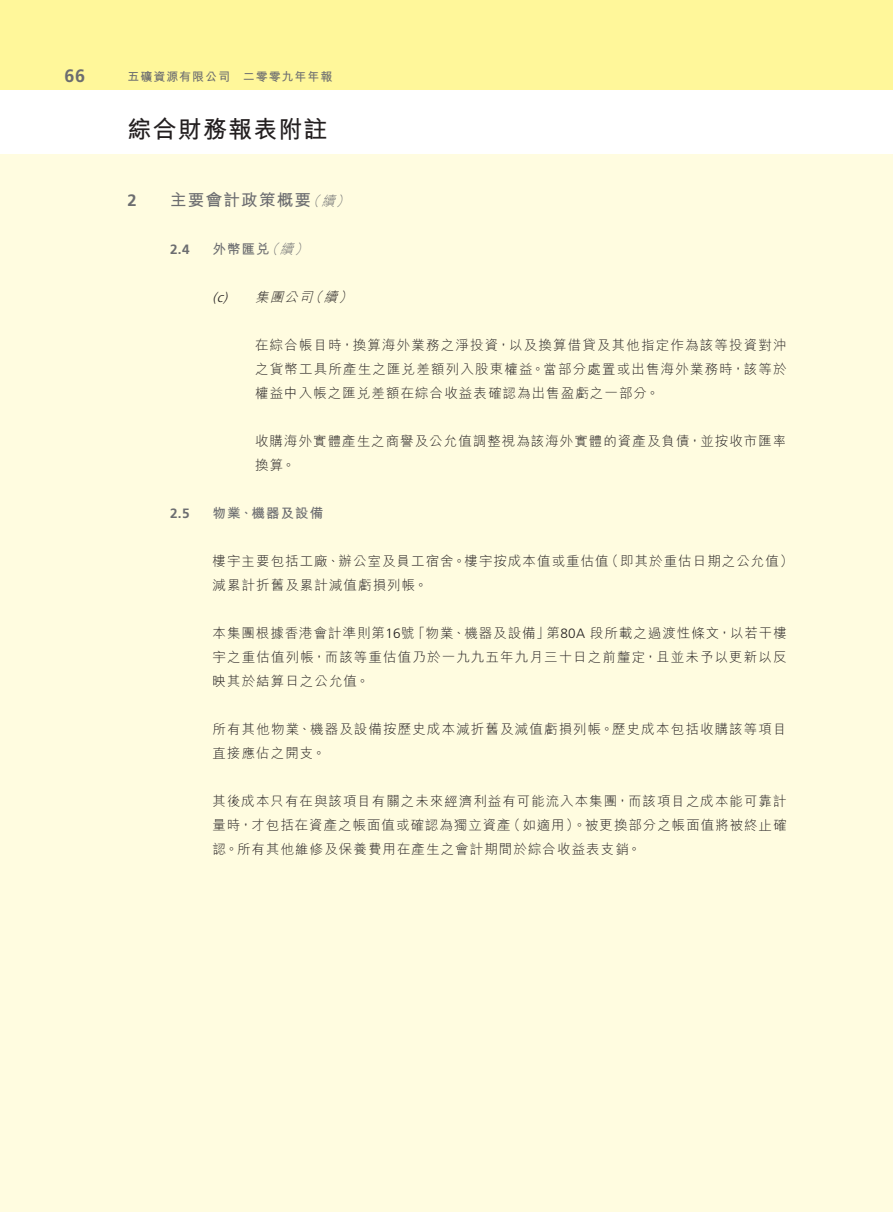
<style>
.page{position:relative;width:893px;height:1212px;background:#fffce0}
.page>*{position:absolute;margin:0;border:0;box-sizing:border-box;transform-origin:0 0}
.t1{font:700 24px "M Hei HK";letter-spacing:.05em;color:#231f20}
.t2{font:700 18px "Frutiger LT Std";color:#6c6d70}
.Heading_1{font:700 16.5px "M Hei HK";letter-spacing:.08em;color:#6c6d70}
.Heading_1-2{font:700 16.5px "Frutiger LT Std";color:#6c6d70}
.Body_Text{font:300 13.5px/24px "M Hei HK";letter-spacing:.08em;color:#231f20;text-align:justify}
.Heading_2{font:700 13.5px "M Hei HK";letter-spacing:.08em;color:#6c6d70}
.Heading_3{font:italic 300 13.5px "M Hei HK";color:#231f20}
.Heading_2-2{font:700 13.5px "Frutiger LT Std";color:#6c6d70}
.t3{font:700 12px "M Hei HK";letter-spacing:.08em;color:#6c6d70}
.s1{font-weight:300;font-style:italic;font-size:13.5px}
.s2{font-weight:300;font-style:italic}
.s3{font-family:"Frutiger LT Std"}
</style>
<div class="page">
<div style="left:0;top:0;width:893px;height:153px;background:#fff"></div>
<div style="left:0;top:0;width:893px;height:89px;background:#fff79a"></div>
<h2 class="t2" style="left:65px;top:65px;width:22px">66</h2>
<p class="t3" style="left:128px;top:68px;width:206px">五礦資源有限公司 二零零九年年報</p>
<h1 class="t1" style="left:128px;top:112px;width:202px">綜合財務報表附註</h1>
<p class="Heading_1-2" style="left:128px;top:191px;width:11px">2</p>
<p class="Heading_1" style="left:170px;top:188px;width:184px">主要會計政策概要<span class="s1">（續）</span></p>
<p class="Heading_2-2" style="left:170px;top:241px;width:21px">2.4</p>
<p class="Heading_2" style="left:213px;top:239px;width:100px">外幣匯兌<span class="s2">（續）</span></p>
<p class="Heading_3" style="left:213px;top:290px;width:144px"><span class="s3">(c)</span> 集團公司（續）</p>
<p class="Body_Text" style="left:255px;top:333px;width:533px">在綜合帳目時，換算海外業務之淨投資，以及換算借貸及其他指定作為該等投資對沖之貨幣工具所產生之匯兌差額列入股東權益。當部分處置或出售海外業務時，該等於權益中入帳之匯兌差額在綜合收益表確認為出售盈虧之一部分。</p>
<p class="Body_Text" style="left:255px;top:429px;width:533px">收購海外實體產生之商譽及公允值調整視為該海外實體的資產及負債，並按收市匯率換算。</p>
<p class="Heading_2-2" style="left:170px;top:505px;width:21px">2.5</p>
<p class="Heading_2" style="left:213px;top:503px;width:112px">物業、機器及設備</p>
<p class="Body_Text" style="left:213px;top:549px;width:582px">樓宇主要包括工廠、辦公室及員工宿舍。樓宇按成本值或重估值（即其於重估日期之公允值）減累計折舊及累計減值虧損列帳。</p>
<p class="Body_Text" style="left:213px;top:621px;width:576px">本集團根據香港會計準則第<span class="s3">16</span>號「物業、機器及設備」第<span class="s3">80A</span> 段所載之過渡性條文，以若干樓宇之重估值列帳，而該等重估值乃於一九九五年九月三十日之前釐定，且並未予以更新以反映其於結算日之公允值。</p>
<p class="Body_Text" style="left:213px;top:717px;width:575px">所有其他物業、機器及設備按歷史成本減折舊及減值虧損列帳。歷史成本包括收購該等項目直接應佔之開支。</p>
<p class="Body_Text" style="left:213px;top:789px;width:575px">其後成本只有在與該項目有關之未來經濟利益有可能流入本集團，而該項目之成本能可靠計量時，才包括在資產之帳面值或確認為獨立資產（如適用）。被更換部分之帳面值將被終止確認。所有其他維修及保養費用在產生之會計期間於綜合收益表支銷。</p>
</div>
